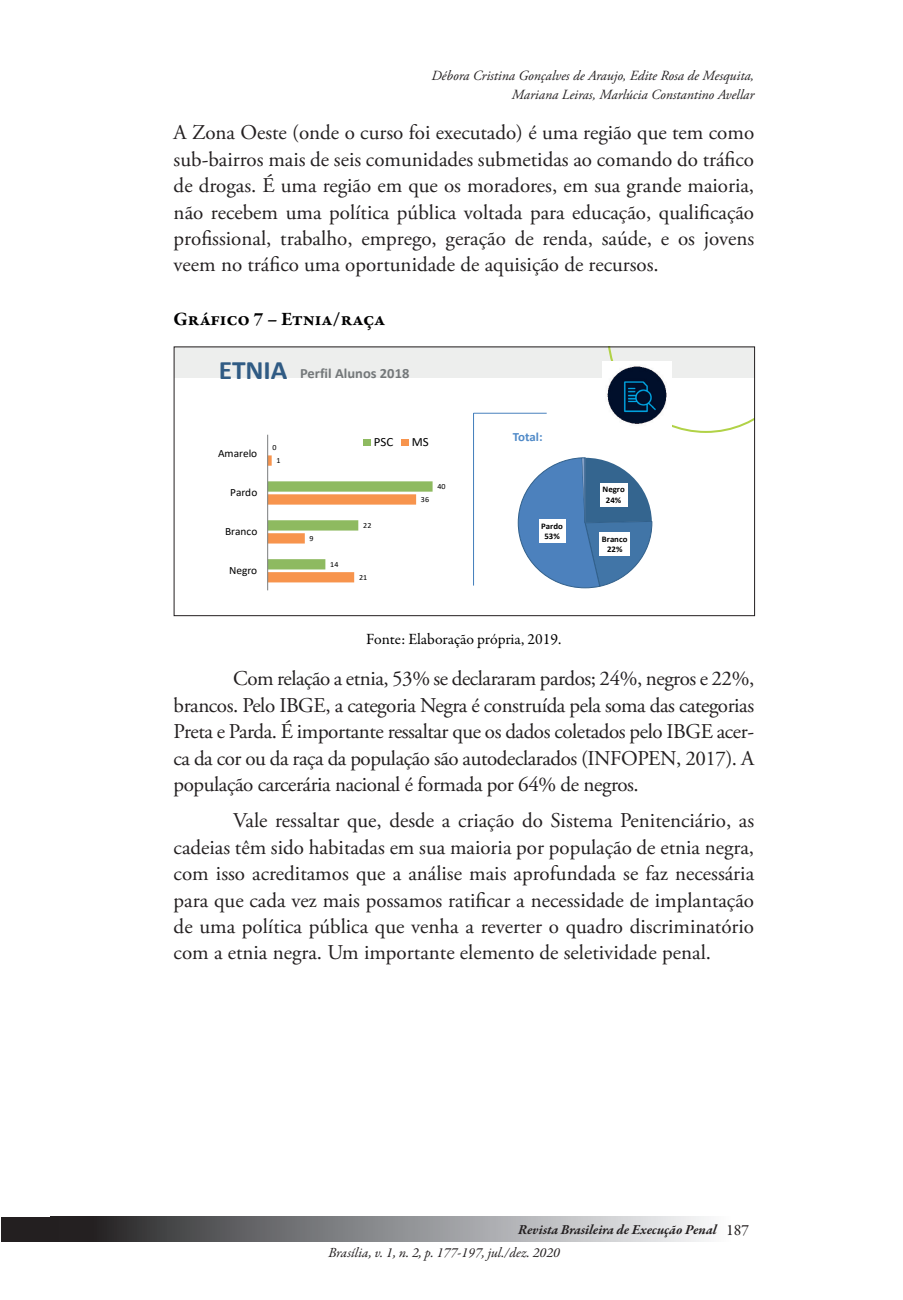
<style>
.page{position:relative;width:903px;height:1300px;background:#fff}
.page>*{position:absolute;margin:0;border:0;box-sizing:border-box;transform-origin:0 0}
.t1{font:21px/26.4px "Adobe Garamond Pro";letter-spacing:-.005em;color:#231f20;text-align:justify}
.t2{font:700 19.25px "Garamond Premr Pro";letter-spacing:-.01em;color:#000001}
.t3{font:15.75px "Garamond Premr Pro";color:#000001}
.t4{font:700 14.17px "Calibri";color:#74787a}
.t5{font:italic 14px/19.2px "Adobe Garamond Pro";color:#231f20;text-align:right}
.t6{font:italic 14px/23.1px "Garamond Premr Pro";color:#231f20}
.t7{font:700 12.6px "Calibri";letter-spacing:-.01em;color:#508ac8}
.t8{font:12.6px "Calibri";color:#000001}
.t9{font:11.03px "Calibri";letter-spacing:-.005em;color:#000001}
.t10{font:700 8.58px/10.5px "Calibri";color:#000001;text-align:center}
.t11{font:7.88px "Calibri";letter-spacing:.005em;color:#000001}
.s1{font-size:26.78px;color:#305b84}
.s2{font-weight:700}
.s3{font-style:normal;font-size:15.75px}
</style>
<div class="page">
<div style="left:51px;top:1217px;width:704px;height:24px;background:linear-gradient(to right,#1e1d1f,#fff)"></div>
<div style="left:1px;top:1217px;width:57px;height:24px;background:#231f20"></div>
<div style="left:174px;top:347px;width:580px;height:31px;background:#edeeed"></div>
<svg style="left:607px;top:348px;width:146px;height:85px"></svg>
<svg style="left:268px;top:455px;width:165px;height:127px"></svg>
<hr style="left:267px;top:435px;width:1px;height:155px;background:#7c7f80">
<div style="left:363px;top:439px;width:7px;height:7px;background:#8eba60"></div>
<div style="left:401px;top:439px;width:7px;height:7px;background:#f7944d"></div>
<svg style="left:518px;top:457px;width:134px;height:131px"></svg>
<hr style="left:585px;top:458px;width:1px;height:65px;background:#31608b">
<div style="left:600px;top:483px;width:27px;height:23px;background:#fff"></div>
<div style="left:599px;top:532px;width:31px;height:24px;background:#fff"></div>
<div style="left:539px;top:519px;width:26px;height:23px;background:#fff"></div>
<hr style="left:473px;top:413px;width:1px;height:172px;background:#457fbc">
<hr style="left:473px;top:413px;width:74px;height:1px;background:#457fbc">
<img style="left:603px;top:362px;width:68px;height:67px">
<div style="left:174px;top:346px;width:581px;height:270px;border:1px solid #231f20"></div>
<p class="t5" style="left:431px;top:66px;width:324px">Débora Cristina Gonçalves de Araujo, Edite Rosa de Mesquita,<br>Mariana Leiras, Marlúcia Constantino Avellar</p>
<p class="t1" style="left:174px;top:120px;width:582px">A Zona Oeste (onde o curso foi executado) é uma região que tem como sub-bairros mais de seis comunidades submetidas ao comando do tráfico de drogas. É uma região em que os moradores, em sua grande maioria, não recebem uma política pública voltada para educação, qualificação profissional, trabalho, emprego, geração de renda, saúde, e os jovens veem no tráfico uma oportunidade de aquisição de recursos.</p>
<p class="t2" style="left:174px;top:308px;width:213px">Gráfico 7 – Etnia/raça</p>
<p class="t4" style="left:219px;top:364px;width:192px"><span class="s1">ETNIA</span> Perfil Alunos 2018</p>
<p class="t9" style="left:218px;top:446px;width:41px">Amarelo</p>
<p class="t11" style="left:272px;top:442px;width:6px">0</p>
<p class="t11" style="left:276px;top:455px;width:6px">1</p>
<p class="t8" style="left:374px;top:433px;width:21px">PSC</p>
<p class="t8" style="left:412px;top:433px;width:18px">MS</p>
<p class="t9" style="left:230px;top:485px;width:29px">Pardo</p>
<p class="t11" style="left:421px;top:494px;width:10px">36</p>
<p class="t11" style="left:437px;top:481px;width:10px">40</p>
<p class="t9" style="left:225px;top:524px;width:34px">Branco</p>
<p class="t11" style="left:309px;top:533px;width:6px">9</p>
<p class="t11" style="left:363px;top:520px;width:10px">22</p>
<p class="t9" style="left:229px;top:563px;width:30px">Negro</p>
<p class="t11" style="left:330px;top:559px;width:10px">14</p>
<p class="t11" style="left:359px;top:572px;width:10px">21</p>
<p class="t7" style="left:513px;top:428px;width:31px">Total:</p>
<p class="t10" style="left:541px;top:520px;width:23px">Pardo<br>53%</p>
<p class="t10" style="left:602px;top:484px;width:24px">Negro<br>24%</p>
<p class="t10" style="left:602px;top:534px;width:27px">Branco<br>22%</p>
<p class="t3" style="left:366px;top:629px;width:197px">Fonte: Elaboração própria, 2019.</p>
<p class="t1" style="left:174px;top:666px;width:582px;text-indent:60px">Com relação a etnia, 53% se declararam pardos; 24%, negros e 22%, brancos. Pelo IBGE, a categoria Negra é construída pela soma das categorias Preta e Parda. É importante ressaltar que os dados coletados pelo IBGE acer&shy;ca da cor ou da raça da população são autodeclarados (INFOPEN, 2017). A população carcerária nacional é formada por 64% de negros.</p>
<p class="t1" style="left:174px;top:808px;width:582px;text-indent:60px">Vale ressaltar que, desde a criação do Sistema Penitenciário, as cadeias têm sido habitadas em sua maioria por população de etnia negra, com isso acreditamos que a análise mais aprofundada se faz necessária para que cada vez mais possamos ratificar a necessidade de implantação de uma política pública que venha a reverter o quadro discriminatório com a etnia negra. Um importante elemento de seletividade penal.</p>
<p class="t6" style="left:328px;top:1218px;width:422px;text-indent:190px"><span class="s2">Revista Brasileira de Execução Penal</span> <span class="s3">187<br></span>Brasília, v. 1, n. 2, p. 177-197, jul./dez. 2020</p>
</div>
